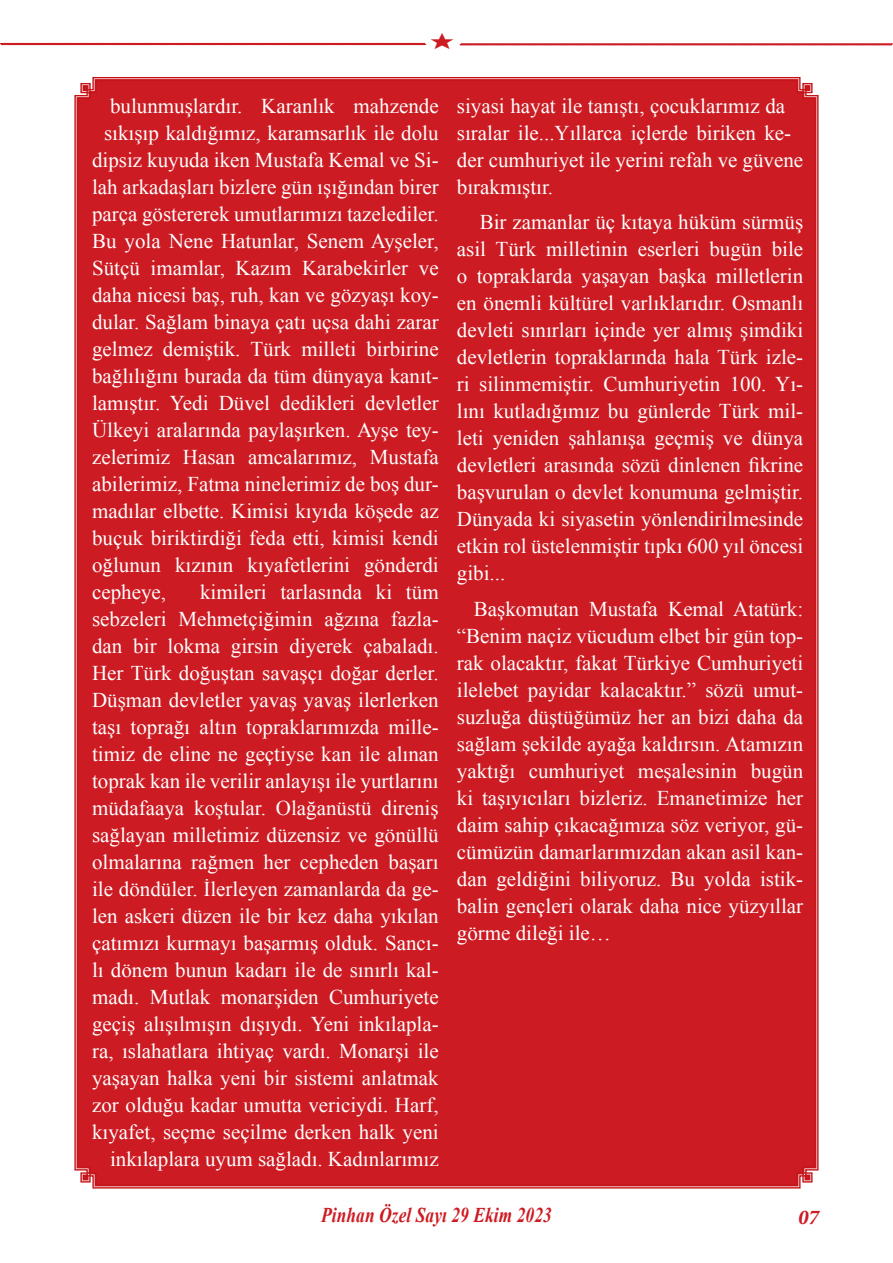
<style>
.page{position:relative;width:893px;height:1263px;background:#fff}
.page>*{position:absolute;margin:0;border:0;box-sizing:border-box;transform-origin:0 0}
.t1{font:27px "Candid";color:#cc1b22;scale:1.33 1}
.t2{font:21px/27px "Times New Roman";color:#fff;text-align:justify}
.t3{font:italic 700 21px "Times New Roman";letter-spacing:.005em;color:#cc1b22;scale:.83 1}
.t4{font:italic 700 21px "Minion Pro";color:#cc1b22}
</style>
<div class="page">
<svg style="left:0;top:43px;width:426px;height:2px"></svg>
<svg style="left:459px;top:43px;width:434px;height:3px"></svg>
<div style="left:77px;top:79px;width:739px;height:1107px;background:#cc1b22"></div>
<p class="t1" style="left:430px;top:26px;width:20px">e</p>
<p class="t2" style="left:110px;top:92px;width:330px">bulunmuşlardır. Karanlık mahzende</p>
<p class="t2" style="left:104px;top:119px;width:336px">sıkışıp kaldığımız, karamsarlık ile dolu</p>
<p class="t2" style="left:92px;top:146px;width:348px">dipsiz kuyuda iken Mustafa Kemal ve Si-</p>
<p class="t2" style="left:92px;top:173px;width:348px">lah arkadaşları bizlere gün ışığından birer</p>
<p class="t2" style="left:92px;top:200px;width:348px">parça göstererek umutlarımızı tazelediler.</p>
<p class="t2" style="left:92px;top:227px;width:348px">Bu yola Nene Hatunlar, Senem Ayşeler,</p>
<p class="t2" style="left:92px;top:254px;width:348px">Sütçü imamlar, Kazım Karabekirler ve</p>
<p class="t2" style="left:92px;top:281px;width:348px">daha nicesi baş, ruh, kan ve gözyaşı koy-</p>
<p class="t2" style="left:92px;top:308px;width:348px">dular. Sağlam binaya çatı uçsa dahi zarar</p>
<p class="t2" style="left:92px;top:335px;width:348px">gelmez demiştik. Türk milleti birbirine</p>
<p class="t2" style="left:92px;top:362px;width:348px">bağlılığını burada da tüm dünyaya kanıt-</p>
<p class="t2" style="left:92px;top:389px;width:348px">lamıştır. Yedi Düvel dedikleri devletler</p>
<p class="t2" style="left:92px;top:416px;width:348px">Ülkeyi aralarında paylaşırken. Ayşe tey-</p>
<p class="t2" style="left:92px;top:443px;width:348px">zelerimiz Hasan amcalarımız, Mustafa</p>
<p class="t2" style="left:92px;top:470px;width:348px">abilerimiz, Fatma ninelerimiz de boş dur-</p>
<p class="t2" style="left:92px;top:497px;width:348px">madılar elbette. Kimisi kıyıda köşede az</p>
<p class="t2" style="left:92px;top:524px;width:348px">buçuk biriktirdiği feda etti, kimisi kendi</p>
<p class="t2" style="left:92px;top:551px;width:348px">oğlunun kızının kıyafetlerini gönderdi</p>
<p class="t2" style="left:92px;top:578px;width:76px">cepheye,</p>
<p class="t2" style="left:92px;top:578px;width:348px;text-align:right">kimileri tarlasında ki tüm<br>sebzeleri Mehmetçiğimin ağzına fazla&shy;dan bir lokma girsin diyerek çabaladı.<br>Her Türk doğuştan savaşçı doğar derler.<br>Düşman devletler yavaş yavaş ilerlerken taşı toprağı altın topraklarımızda mille&shy;timiz de eline ne geçtiyse kan ile alınan toprak kan ile verilir anlayışı ile yurtlarını müdafaaya koştular. Olağanüstü direniş sağlayan milletimiz düzensiz ve gönüllü olmalarına rağmen her cepheden başarı ile döndüler. İlerleyen zamanlarda da ge&shy;len askeri düzen ile bir kez daha yıkılan çatımızı kurmayı başarmış olduk. Sancı&shy;lı dönem bunun kadarı ile de sınırlı kal&shy;madı. Mutlak monarşiden Cumhuriyete geçiş alışılmışın dışıydı. Yeni inkılapla&shy;ra, ıslahatlara ihtiyaç vardı. Monarşi ile yaşayan halka yeni bir sistemi anlatmak zor olduğu kadar umutta vericiydi. Harf, kıyafet, seçme seçilme derken halk yeni inkılaplara uyum sağladı. Kadınlarımız</p>
<p class="t2" style="left:457px;top:92px;width:348px;text-align:left">siyasi hayat ile tanıştı, çocuklarımız da sıralar ile...Yıllarca içlerde biriken ke&shy;der cumhuriyet ile yerini refah ve güvene bırakmıştır.</p>
<p class="t2" style="left:457px;top:208px;width:348px;text-indent:23px">Bir zamanlar üç kıtaya hüküm sürmüş asil Türk milletinin eserleri bugün bile o topraklarda yaşayan başka milletlerin en önemli kültürel varlıklarıdır. Osmanlı devleti sınırları içinde yer almış şimdiki devletlerin topraklarında hala Türk izle&shy;ri silinmemiştir. Cumhuriyetin 100. Yı&shy;lını kutladığımız bu günlerde Türk mil&shy;leti yeniden şahlanışa geçmiş ve dünya devletleri arasında sözü dinlenen fikrine başvurulan o devlet konumuna gelmiştir.<br>Dünyada ki siyasetin yönlendirilmesinde etkin rol üstelenmiştir tıpkı 600 yıl öncesi gibi...</p>
<p class="t2" style="left:457px;top:595px;width:348px;text-indent:17px">Başkomutan Mustafa Kemal Atatürk: “Benim naçiz vücudum elbet bir gün top&shy;rak olacaktır, fakat Türkiye Cumhuriyeti ilelebet payidar kalacaktır.” sözü umut&shy;suzluğa düştüğümüz her an bizi daha da sağlam şekilde ayağa kaldırsın. Atamızın yaktığı cumhuriyet meşalesinin bugün ki taşıyıcıları bizleriz. Emanetimize her daim sahip çıkacağımıza söz veriyor, gü&shy;cümüzün damarlarımızdan akan asil kan&shy;dan geldiğini biliyoruz. Bu yolda istik&shy;balin gençleri olarak daha nice yüzyıllar görme dileği ile…</p>
<p class="t3" style="left:321px;top:1200px;width:279px">Pinhan Özel Sayı 29 Ekim 2023</p>
<p class="t4" style="left:798px;top:1202px;width:22px">07</p>
</div>
